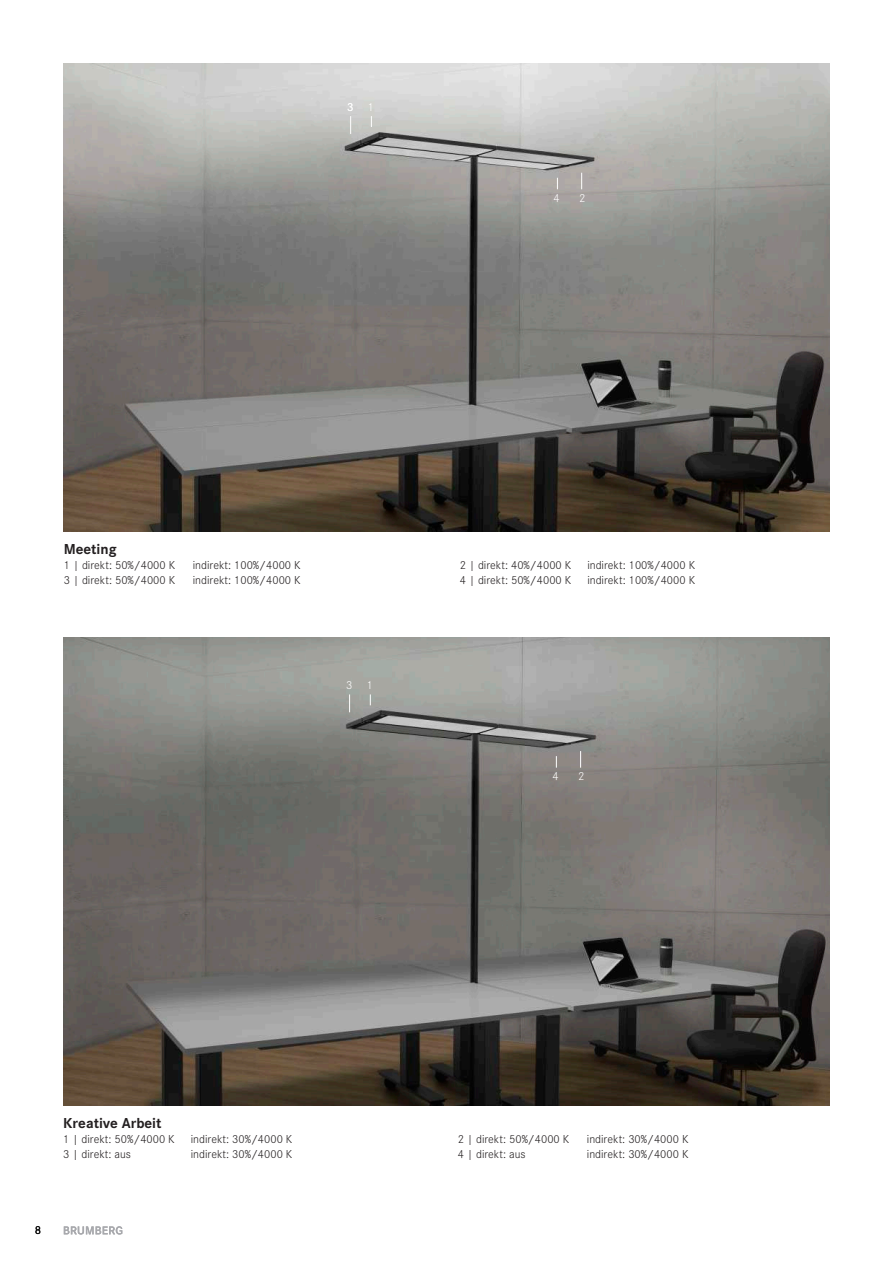
<style>
.page{position:relative;width:893px;height:1263px;background:#fff}
.page>*{position:absolute;margin:0;border:0;box-sizing:border-box;transform-origin:0 0}
.t1{font:700 15px "Corporate S";color:#231f20}
.t2{font:300 12px "Corporate S";color:#231f20}
.t3{font:300 12px "Corporate S";color:#fff}
.t4{font:12px "Corporate S";color:#fff}
.t5{font:12px "Corporate S";color:#000}
</style>
<div class="page">
<img style="left:64px;top:64px;width:765px;height:467px">
<img style="left:64px;top:638px;width:765px;height:468px">
<svg style="left:350px;top:116px;width:1px;height:18px"></svg>
<svg style="left:581px;top:173px;width:1px;height:16px"></svg>
<svg style="left:349px;top:694px;width:1px;height:18px"></svg>
<svg style="left:556px;top:756px;width:1px;height:12px"></svg>
<svg style="left:580px;top:751px;width:1px;height:17px"></svg>
<svg style="left:64px;top:1226px;width:58px;height:8px"></svg>
<p class="t4" style="left:347px;top:99px;width:8px">3</p>
<p class="t3" style="left:368px;top:99px;width:8px">1</p>
<p class="t3" style="left:554px;top:190px;width:8px">4</p>
<p class="t3" style="left:579px;top:190px;width:8px">2</p>
<p class="t1" style="left:64px;top:539px;width:54px">Meeting</p>
<p class="t2" style="left:64px;top:558px;width:113px">1 | direkt: 50%/4000 K</p>
<p class="t2" style="left:193px;top:558px;width:109px">indirekt: 100%/4000 K</p>
<p class="t2" style="left:460px;top:558px;width:113px">2 | direkt: 40%/4000 K</p>
<p class="t2" style="left:587px;top:558px;width:109px">indirekt: 100%/4000 K</p>
<p class="t2" style="left:64px;top:573px;width:113px">3 | direkt: 50%/4000 K</p>
<p class="t2" style="left:193px;top:573px;width:109px">indirekt: 100%/4000 K</p>
<p class="t2" style="left:460px;top:573px;width:113px">4 | direkt: 50%/4000 K</p>
<p class="t2" style="left:587px;top:573px;width:109px">indirekt: 100%/4000 K</p>
<p class="t3" style="left:346px;top:677px;width:8px">3</p>
<p class="t3" style="left:367px;top:677px;width:8px">1</p>
<p class="t3" style="left:553px;top:768px;width:8px">4</p>
<p class="t3" style="left:578px;top:768px;width:8px">2</p>
<p class="t1" style="left:63px;top:1113px;width:100px">Kreative Arbeit</p>
<p class="t2" style="left:63px;top:1132px;width:113px">1 | direkt: 50%/4000 K</p>
<p class="t2" style="left:191px;top:1132px;width:103px">indirekt: 30%/4000 K</p>
<p class="t2" style="left:458px;top:1132px;width:113px">2 | direkt: 50%/4000 K</p>
<p class="t2" style="left:587px;top:1132px;width:103px">indirekt: 30%/4000 K</p>
<p class="t2" style="left:63px;top:1147px;width:69px">3 | direkt: aus</p>
<p class="t2" style="left:191px;top:1147px;width:103px">indirekt: 30%/4000 K</p>
<p class="t2" style="left:458px;top:1147px;width:69px">4 | direkt: aus</p>
<p class="t2" style="left:587px;top:1147px;width:103px">indirekt: 30%/4000 K</p>
<p class="t5" style="left:35px;top:1222px;width:8px">8</p>
</div>
